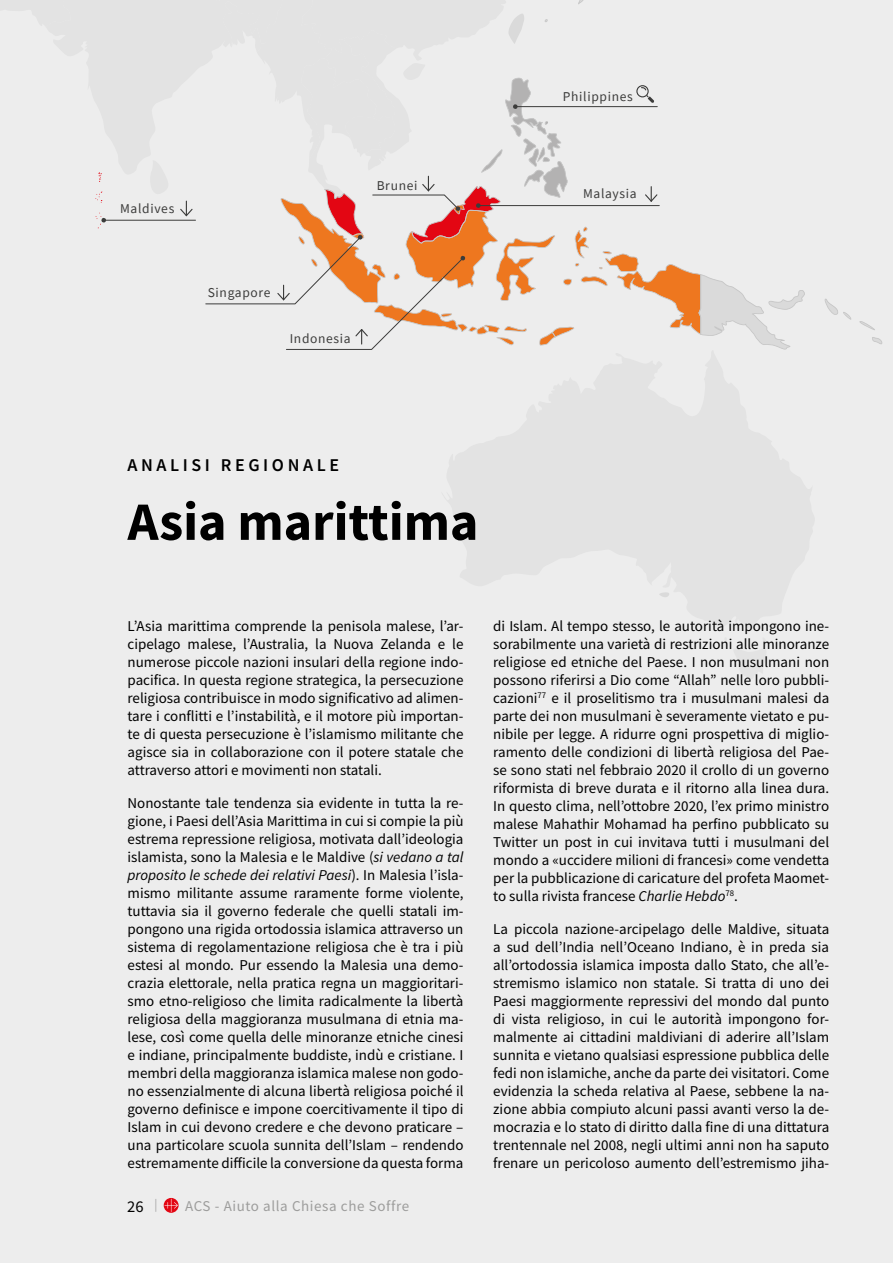
<style>
.page{position:relative;width:893px;height:1263px;background:#ededed}
.page>*{position:absolute;margin:0;border:0;box-sizing:border-box;transform-origin:0 0}
.t1{font:700 54px "Source Sans Pro";color:#000}
.t2{font:600 18px "Source Sans Pro";letter-spacing:.2em;color:#000}
.t3{font:16.5px "Source Sans Pro";color:#000}
.t4{font:15px/18px "Source Sans Pro";color:#000;text-align:justify}
.t5{font:15px "Source Sans Pro";letter-spacing:.04em;color:#9d9d9c}
.t6{font:13.5px "Source Sans Pro";letter-spacing:.05em;color:#3c3c3b}
.s1{font-style:italic}
</style>
<div class="page">
<svg style="left:659px;top:592px;width:10px;height:5px"></svg>
<svg style="left:872px;top:337px;width:10px;height:7px"></svg>
<svg style="left:859px;top:321px;width:16px;height:9px"></svg>
<svg style="left:824px;top:299px;width:27px;height:21px"></svg>
<svg style="left:95px;top:0;width:710px;height:350px"></svg>
<svg style="left:155px;top:1199px;width:1px;height:13px"></svg>
<svg style="left:164px;top:1198px;width:15px;height:15px"></svg>
<svg style="left:164px;top:1199px;width:14px;height:13px"></svg>
<p class="t6" style="left:120px;top:200px;width:56px">Maldives</p>
<p class="t6" style="left:377px;top:177px;width:42px">Brunei</p>
<p class="t6" style="left:208px;top:284px;width:64px">Singapore</p>
<p class="t6" style="left:290px;top:330px;width:63px">Indonesia</p>
<p class="t6" style="left:563px;top:88px;width:71px">Philippines</p>
<p class="t6" style="left:583px;top:185px;width:55px">Malaysia</p>
<p class="t2" style="left:128px;top:453px;width:213px">ANALISI REGIONALE</p>
<h1 class="t1" style="left:128px;top:485px;width:352px">Asia marittima</h1>
<p class="t4" style="left:128px;top:617px;width:337px">L’Asia marittima comprende la penisola malese, l’ar&shy;cipelago malese, l’Australia, la Nuova Zelanda e le numerose piccole nazioni insulari della regione indo&shy;pacifica. In questa regione strategica, la persecuzione religiosa contribuisce in modo significativo ad alimen&shy;tare i conflitti e l’instabilità, e il motore più importan&shy;te di questa persecuzione è l’islamismo militante che agisce sia in collaborazione con il potere statale che attraverso attori e movimenti non statali.</p>
<p class="t4" style="left:128px;top:794px;width:337px">Nonostante tale tendenza sia evidente in tutta la re&shy;gione, i Paesi dell’Asia Marittima in cui si compie la più estrema repressione religiosa, motivata dall’ideologia islamista, sono la Malesia e le Maldive (<span class="s1">si vedano a tal proposito le schede dei relativi Paesi</span>). In Malesia l’isla&shy;mismo militante assume raramente forme violente, tuttavia sia il governo federale che quelli statali im&shy;pongono una rigida ortodossia islamica attraverso un sistema di regolamentazione religiosa che è tra i più estesi al mondo. Pur essendo la Malesia una demo&shy;crazia elettorale, nella pratica regna un maggioritari&shy;smo etno-religioso che limita radicalmente la libertà religiosa della maggioranza musulmana di etnia ma&shy;lese, così come quella delle minoranze etniche cinesi e indiane, principalmente buddiste, indù e cristiane. I membri della maggioranza islamica malese non godo&shy;no essenzialmente di alcuna libertà religiosa poiché il governo definisce e impone coercitivamente il tipo di Islam in cui devono credere e che devono praticare – una particolare scuola sunnita dell’Islam – rendendo estremamente difficile la conversione da questa forma</p>
<p class="t3" style="left:127px;top:1196px;width:18px">26</p>
<p class="t5" style="left:185px;top:1196px;width:225px">ACS - Aiuto alla Chiesa che Soffre</p>
<p class="t4" style="left:493px;top:617px;width:337px">di Islam. Al tempo stesso, le autorità impongono ine&shy;sorabilmente una varietà di restrizioni alle minoranze religiose ed etniche del Paese. I non musulmani non possono riferirsi a Dio come “Allah” nelle loro pubbli&shy;cazioni<sup>77</sup> e il proselitismo tra i musulmani malesi da parte dei non musulmani è severamente vietato e pu&shy;nibile per legge. A ridurre ogni prospettiva di miglio&shy;ramento delle condizioni di libertà religiosa del Pae&shy;se sono stati nel febbraio 2020 il crollo di un governo riformista di breve durata e il ritorno alla linea dura.<br>In questo clima, nell’ottobre 2020, l’ex primo ministro malese Mahathir Mohamad ha perfino pubblicato su Twitter un post in cui invitava tutti i musulmani del mondo a «uccidere milioni di francesi» come vendetta per la pubblicazione di caricature del profeta Maomet&shy;to sulla rivista francese <span class="s1">Charlie Hebdo</span><sup>78</sup>.</p>
<p class="t4" style="left:493px;top:920px;width:337px">La piccola nazione-arcipelago delle Maldive, situata a sud dell’India nell’Oceano Indiano, è in preda sia all’ortodossia islamica imposta dallo Stato, che all’e&shy;stremismo islamico non statale. Si tratta di uno dei Paesi maggiormente repressivi del mondo dal punto di vista religioso, in cui le autorità impongono for&shy;malmente ai cittadini maldiviani di aderire all’Islam sunnita e vietano qualsiasi espressione pubblica delle fedi non islamiche, anche da parte dei visitatori. Come evidenzia la scheda relativa al Paese, sebbene la na&shy;zione abbia compiuto alcuni passi avanti verso la de&shy;mocrazia e lo stato di diritto dalla fine di una dittatura trentennale nel 2008, negli ultimi anni non ha saputo frenare un pericoloso aumento dell’estremismo jiha-</p>
</div>
